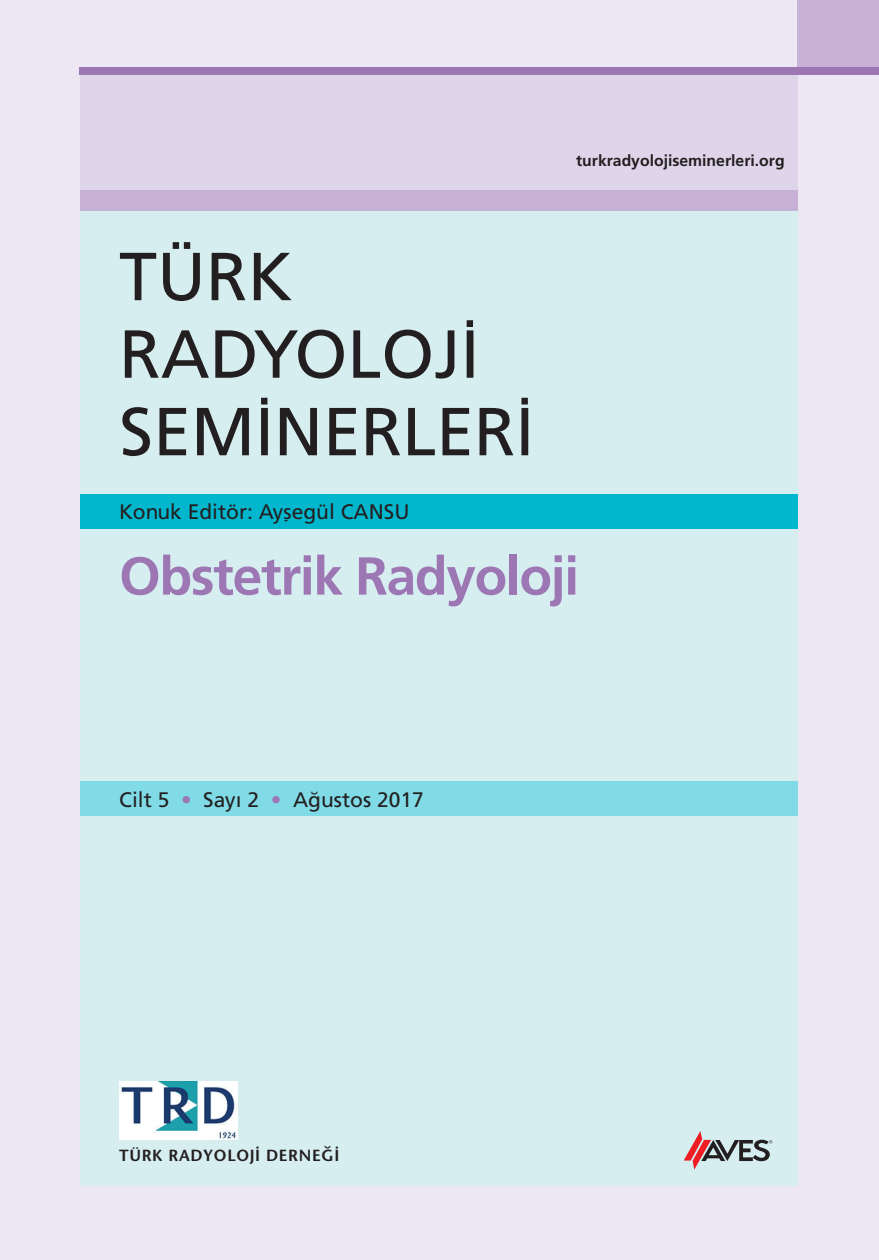
<style>
.page{position:relative;width:879px;height:1260px;background:#fff}
.page>*{position:absolute;margin:0;border:0;box-sizing:border-box;transform-origin:0 0}
.t1{font:67.9px/77.5px "Frutiger Normal Tr";color:#231f20}
.t2{font:53.38px "Frutiger Bold Tr";letter-spacing:-.025em;color:#9d76b4}
.t3{font:21px "Frutiger Normal Tr";color:#231f20}
.t4{font:600 16.1px "Stone Sans Std";letter-spacing:.04em;color:#231f20}
.t5{font:15.75px "Frutiger Bold Tr";color:#231f20}
.s1{color:#9d76b4}
</style>
<div class="page">
<div style="left:0;top:0;width:878px;height:1260px;background:#ede7f3"></div>
<div style="left:796px;top:0;width:82px;height:68px;background:#c7b2d6"></div>
<div style="left:80px;top:74px;width:716px;height:1112px;background:#d6eef0"></div>
<div style="left:80px;top:74px;width:716px;height:116px;background:#dfd5ea"></div>
<svg style="left:683px;top:1131px;width:89px;height:39px"></svg>
<div style="left:80px;top:190px;width:716px;height:21px;background:#c7b2d6"></div>
<div style="left:80px;top:494px;width:716px;height:34px;background:#00b7ce"></div>
<div style="left:80px;top:781px;width:716px;height:35px;background:#80dbe6"></div>
<img style="left:119px;top:1082px;width:118px;height:57px">
<div style="left:80px;top:67px;width:798px;height:7px;background:#9d76b4"></div>
<p class="t1" style="left:119px;top:237px;width:175px">TÜRK</p>
<p class="t1" style="left:119px;top:315px;width:416px">RADYOLOJİ<br>SEMİNERLERİ</p>
<p class="t3" style="left:119px;top:499px;width:292px">Konuk Editör: Ayşegül CANSU</p>
<p class="t5" style="left:575px;top:151px;width:210px">turkradyolojiseminerleri.org</p>
<p class="t2" style="left:119px;top:544px;width:461px">Obstetrik Radyoloji</p>
<p class="t3" style="left:119px;top:787px;width:306px">Cilt 5 <span class="s1">•</span> Sayı 2 <span class="s1">•</span> Ağustos 2017</p>
<p class="t4" style="left:119px;top:1146px;width:221px">TÜRK RADYOLOJİ DERNEĞİ</p>
</div>
